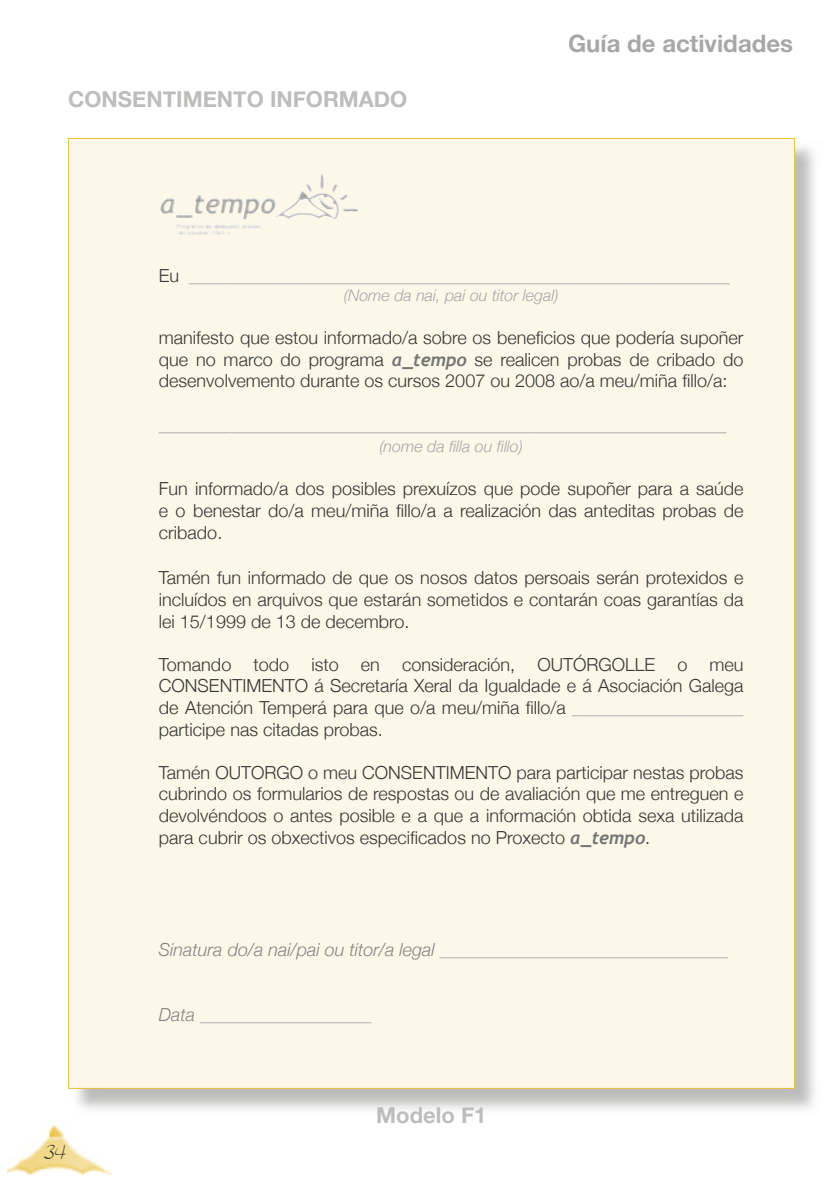
<style>
.page{position:relative;width:840px;height:1191px;background:#fff}
.page>*{position:absolute;margin:0;border:0;box-sizing:border-box;transform-origin:0 0}
.t1{font:700 24px "Helvetica Neue";color:#a7a8a6}
.t2{font:24px "SF Burlington Script";color:#363834}
.t3{font:700 22px "Helvetica Neue";color:#bdbdbc}
.t4{font:300 18px/21.6px "Helvetica Neue";color:#363834;text-align:justify}
.t5{font:300 18px "Helvetica Neue";color:#a7a7a6}
.t6{font:italic 300 18px "Helvetica Neue";color:#848683}
.t7{font:italic 300 16px "Helvetica Neue";color:#a7a7a6}
.s1{color:#363834}
.s2{font-family:"Trebuchet";font-weight:700;font-style:italic;color:#747673}
.s3{color:#a7a7a6}
.s4{font-style:normal;color:#a7a7a6}
.s5{font-style:italic;color:#848683}
</style>
<div class="page">
<img style="left:8px;top:1125px;width:103px;height:49px">
<img style="left:77px;top:139px;width:738px;height:971px">
<div style="left:68px;top:138px;width:726px;height:951px;background:#fcf7e8"></div>
<img style="left:157px;top:174px;width:190px;height:45px">
<p class="t3" style="left:68px;top:85px;width:340px">CONSENTIMENTO INFORMADO</p>
<h1 class="t1" style="left:567px;top:29px;width:226px">Guía de actividades</h1>
<p class="t5" style="left:159px;top:264px;width:572px"><span class="s1">Eu</span> ____________________________________________________________</p>
<p class="t7" style="left:344px;top:286px;width:216px">(Nome da nai, pai ou titor legal)</p>
<p class="t4" style="left:159px;top:327px;width:585px">manifesto que estou informado/a sobre os beneficios que podería supoñer que no marco do programa <span class="s2">a_tempo</span> se realicen probas de cribado do desenvolvemento durante os cursos 2007 ou 2008 ao/a meu/miña fillo/a:</p>
<p class="t5" style="left:159px;top:413px;width:568px">_______________________________________________________________</p>
<p class="t7" style="left:379px;top:437px;width:145px">(nome da filla ou fillo)</p>
<p class="t4" style="left:159px;top:478px;width:585px">Fun informado/a dos posibles prexuízos que pode supoñer para a saúde e o benestar do/a meu/miña fillo/a a realización das anteditas probas de cribado.</p>
<p class="t4" style="left:159px;top:567px;width:585px">Tamén fun informado de que os nosos datos persoais serán protexidos e incluídos en arquivos que estarán sometidos e contarán coas garantías da lei 15/1999 de 13 de decembro.</p>
<p class="t4" style="left:159px;top:653px;width:585px">Tomando todo isto en consideración, OUTÓRGOLLE o meu CONSENTIMENTO á Secretaría Xeral da Igualdade e á Asociación Galega de Atención Temperá para que o/a meu/miña fillo/a <span class="s3">___________________ </span>participe nas citadas probas.</p>
<p class="t4" style="left:159px;top:761px;width:586px">Tamén OUTORGO o meu CONSENTIMENTO para participar nestas probas cubrindo os formularios de respostas ou de avaliación que me entreguen e devolvéndoos o antes posible e a que a información obtida sexa utilizada para cubrir os obxectivos especificados no Proxecto <span class="s2">a_tempo</span>.</p>
<p class="t6" style="left:159px;top:939px;width:570px">Sinatura do/a nai/pai ou titor/a legal <span class="s4">________________________________</span></p>
<p class="t5" style="left:159px;top:1003px;width:214px"><span class="s5">Data</span> ___________________</p>
<h1 class="t2" style="left:44px;top:1139px;width:21px">34</h1>
<p class="t3" style="left:376px;top:1101px;width:111px">Modelo F1</p>
</div>
